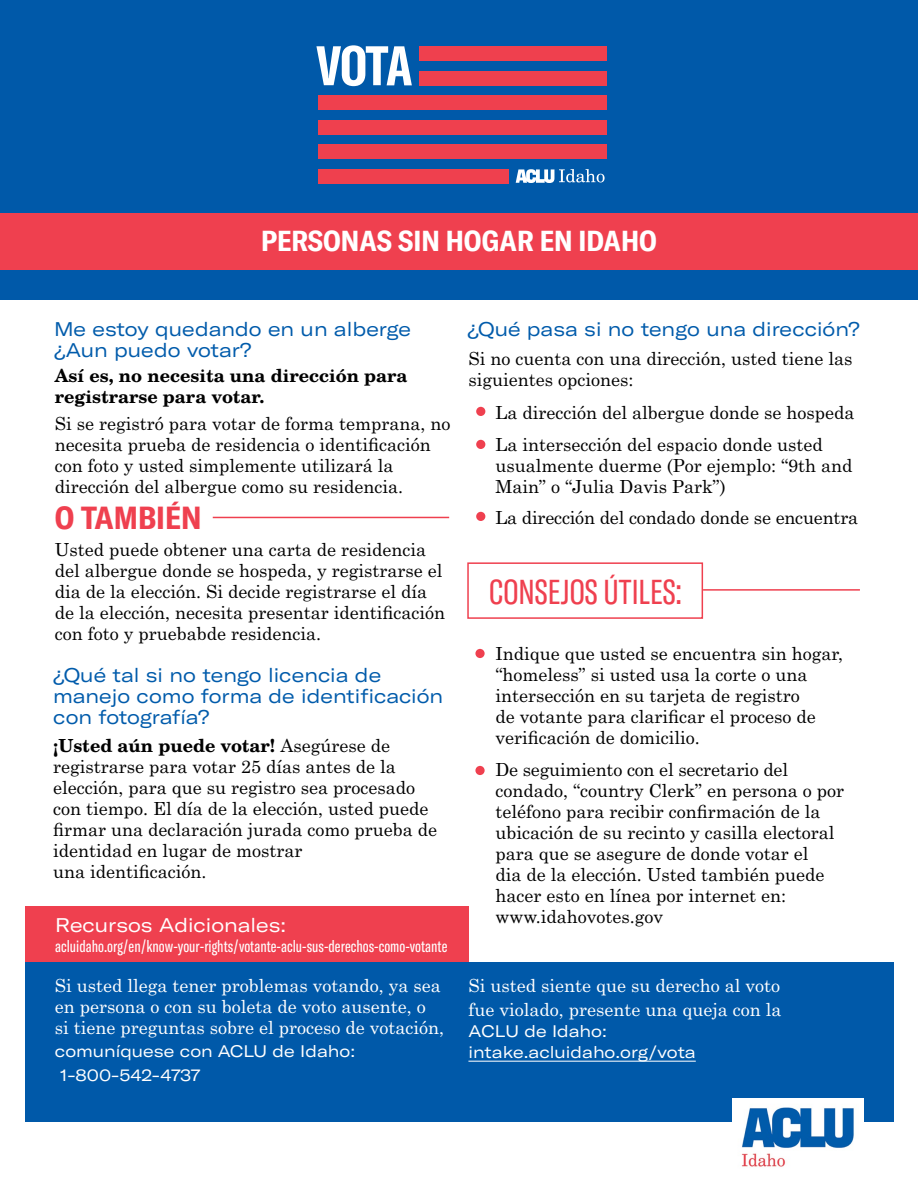
<style>
.page{position:relative;width:918px;height:1188px;background:#fff}
.page>*{position:absolute;margin:0;border:0;box-sizing:border-box;transform-origin:0 0}
.t1{font:700 extra-condensed 55.05px "GT America";color:#fff}
.t2{font:extra-condensed 34.05px "GT America";color:#ef404f}
.t3{font:700 condensed 31.5px "GT America";color:#ef404f}
.t4{font:700 condensed 28.5px "GT America";color:#fff}
.t5{font:expanded 19.5px/21px "GT America";color:#005bab}
.t6{font:expanded 19.5px "GT America";color:#fff}
.t7{font:18px/21px "Century Schoolbook Std";color:#000}
.t8{font:18px/21px "Century Schoolbook Std";color:#fff}
.t9{font:700 18px/21px "Te X Gyre Schola";color:#000}
.t10{font:expanded 16.5px/24px "GT America";color:#fff}
.t11{font:extra-condensed 16.5px "GT America";color:#fff}
.s1{font-family:"Century Schoolbook Std";font-weight:400}
</style>
<div class="page">
<div style="left:25px;top:962px;width:868px;height:159px;background:#0059a9"></div>
<hr style="left:468px;top:1061px;width:228px;height:1px;background:#fff">
<div style="left:25px;top:906px;width:443px;height:56px;background:#ef404f"></div>
<img style="left:732px;top:1099px;width:132px;height:68px">
<div style="left:467px;top:562px;width:236px;height:57px;border:2px solid #ef404f"></div>
<div style="left:0;top:0;width:918px;height:299px;background:#0059a9"></div>
<div style="left:0;top:213px;width:918px;height:56px;background:#ef404f"></div>
<div style="left:476px;top:407px;width:9px;height:9px;background:#ef404f;border-radius:50%"></div>
<div style="left:475px;top:649px;width:10px;height:9px;background:#ef404f;border-radius:50%"></div>
<div style="left:476px;top:440px;width:9px;height:9px;background:#ef404f;border-radius:50%"></div>
<div style="left:475px;top:766px;width:10px;height:9px;background:#ef404f;border-radius:50%"></div>
<div style="left:476px;top:512px;width:9px;height:9px;background:#ef404f;border-radius:50%"></div>
<hr style="left:213px;top:517px;width:236px;height:1px;background:#ef404f">
<hr style="left:703px;top:589px;width:157px;height:2px;background:#ef404f">
<svg style="left:316px;top:45px;width:72px;height:41px"></svg>
<div style="left:318px;top:95px;width:289px;height:14px;background:#ef404e"></div>
<div style="left:318px;top:120px;width:289px;height:14px;background:#ef404e"></div>
<div style="left:318px;top:145px;width:289px;height:14px;background:#ef404e"></div>
<div style="left:318px;top:169px;width:191px;height:14px;background:#ef404e"></div>
<div style="left:419px;top:71px;width:188px;height:14px;background:#ef404e"></div>
<div style="left:419px;top:46px;width:188px;height:14px;background:#ef404e"></div>
<svg style="left:516px;top:169px;width:89px;height:14px"></svg>
<h1 class="t1" style="left:386px;top:33px;width:28px">A</h1>
<h3 class="t4" style="left:261px;top:223px;width:397px">PERSONAS SIN HOGAR EN IDAHO</h3>
<p class="t5" style="left:54px;top:319px;width:359px">Me estoy quedando en un alberge ¿Aun puedo votar?</p>
<p class="t5" style="left:468px;top:319px;width:394px">¿Qué pasa si no tengo una dirección?</p>
<p class="t7" style="left:468px;top:348px;width:386px">Si no cuenta con una dirección, usted tiene las siguientes opciones:</p>
<p class="t7" style="left:495px;top:396px;width:361px;line-height:31.5px">La dirección del albergue donde se hospeda<br>La intersección del espacio donde usted</p>
<p class="t7" style="left:495px;top:454px;width:359px">usualmente duerme (Por ejemplo: “9th and<br>Main” o “Julia Davis Park”)</p>
<p class="t7" style="left:495px;top:507px;width:364px">La dirección del condado donde se encuentra</p>
<p class="t9" style="left:55px;top:365px;width:354px">Así es, no necesita una dirección para registrarse para votar.</p>
<p class="t7" style="left:55px;top:413px;width:397px">Si se registró para votar de forma temprana, no necesita prueba de residencia o identificación con foto y usted simplemente utilizará la dirección del albergue como su residencia.</p>
<h3 class="t3" style="left:55px;top:499px;width:148px">O TAMBIÉN</h3>
<p class="t7" style="left:55px;top:539px;width:392px">Usted puede obtener una carta de residencia del albergue donde se hospeda, y registrarse el dia de la elección. Si decide registrarse el día de la elección, necesita presentar identificación con foto y pruebabde residencia.</p>
<h2 class="t2" style="left:489px;top:572px;width:195px">CONSEJOS ÚTILES:</h2>
<p class="t5" style="left:53px;top:664px;width:392px">¿Qué tal si no tengo licencia de manejo como forma de identificación con fotografía?</p>
<p class="t9" style="left:53px;top:734px;width:338px">¡Usted aún puede votar! <span class="s1">Asegúrese de</span></p>
<p class="t7" style="left:53px;top:756px;width:386px">registrarse para votar 25 días antes de la elección, para que su registro sea procesado con tiempo. El día de la elección, usted puede firmar una declaración jurada como prueba de identidad en lugar de mostrar<br>una identificación.</p>
<p class="t6" style="left:55px;top:914px;width:233px">Recursos Adicionales:</p>
<p class="t11" style="left:55px;top:937px;width:394px">acluidaho.org/en/know-your-rights/votante-aclu-sus-derechos-como-votante</p>
<p class="t8" style="left:55px;top:975px;width:391px">Si usted llega tener problemas votando, ya sea en persona o con su boleta de voto ausente, o si tiene preguntas sobre el proceso de votación,</p>
<p class="t10" style="left:60px;top:1039px;width:296px;text-indent:-5px">comuníquese con ACLU de Idaho:<br>1-800-542-4737</p>
<p class="t7" style="left:495px;top:643px;width:349px">Indique que usted se encuentra sin hogar, “homeless” si usted usa la corte o una intersección en su tarjeta de registro<br>de votante para clarificar el proceso de verificación de domicilio.</p>
<p class="t7" style="left:495px;top:758px;width:350px">De seguimiento con el secretario del condado, “country Clerk” en persona o por teléfono para recibir confirmación de la ubicación de su recinto y casilla electoral para que se asegure de donde votar el<br>dia de la elección. Usted también puede hacer esto en línea por internet en: www.idahovotes.gov</p>
<p class="t8" style="left:468px;top:973px;width:315px;line-height:23.5px">Si usted siente que su derecho al voto fue violado, presente una queja con la</p>
<p class="t10" style="left:468px;top:1020px;width:229px;line-height:21.6px">ACLU de Idaho: intake.acluidaho.org/vota</p>
</div>
